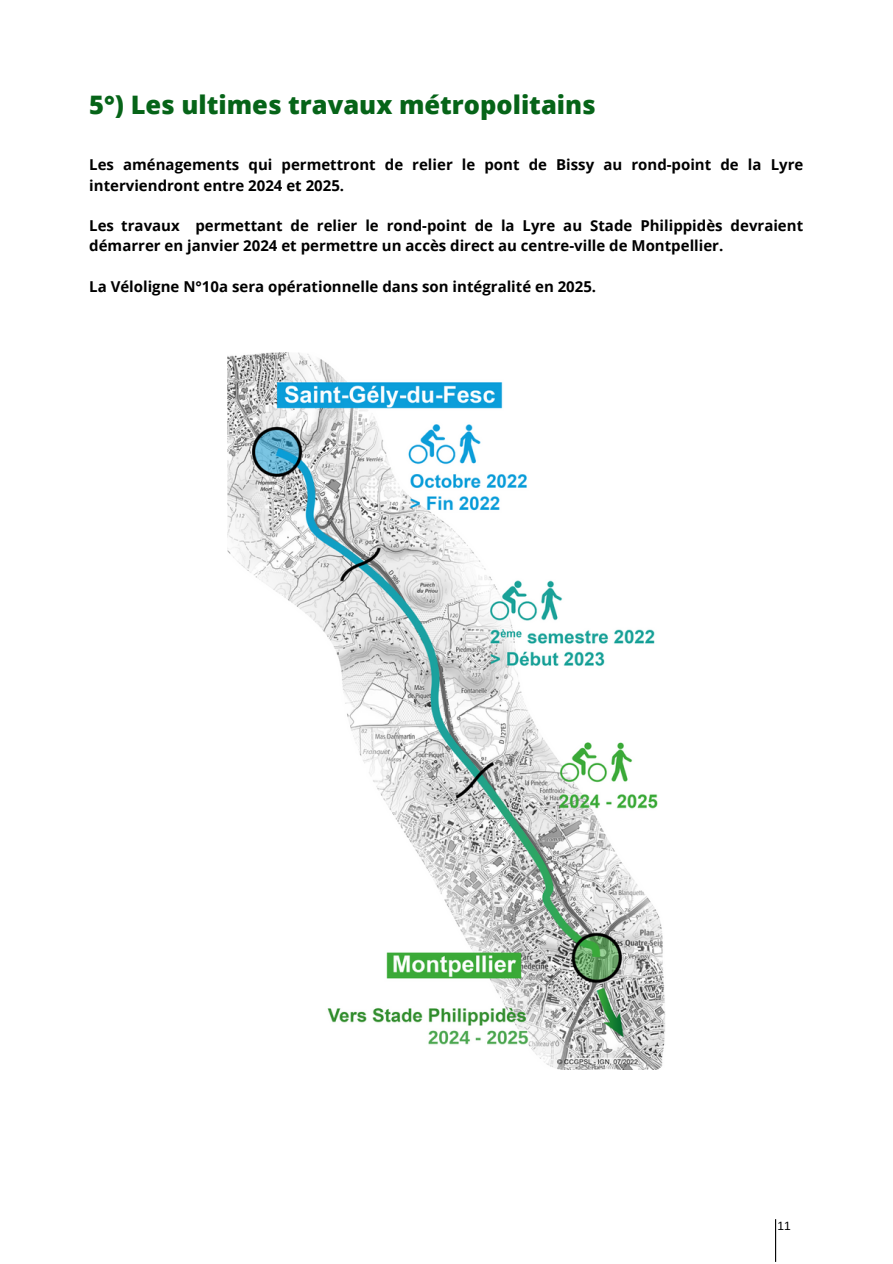
<style>
.page{position:relative;width:893px;height:1264px;background:#fff}
.page>*{position:absolute;margin:0;border:0;box-sizing:border-box;transform-origin:0 0}
.t1{font:800 25.5px "Open Sans";color:#066418}
.t2{font:700 15px/20.2px "Open Sans";color:#000}
.t3{font:12px "Arimo";color:#000}
</style>
<div class="page">
<hr style="left:775px;top:1219px;width:1px;height:42px;background:#000">
<img style="left:227px;top:352px;width:438px;height:717px">
<h1 class="t1" style="left:89px;top:86px;width:508px">5°) Les ultimes travaux métropolitains</h1>
<p class="t2" style="left:89px;top:154px;width:715px">Les aménagements qui permettront de relier le pont de Bissy au rond-point de la Lyre interviendront entre 2024 et 2025.</p>
<p class="t2" style="left:89px;top:215px;width:715px">Les travaux permettant de relier le rond-point de la Lyre au Stade Philippidès devraient démarrer en janvier 2024 et permettre un accès direct au centre-ville de Montpellier.</p>
<p class="t2" style="left:89px;top:276px;width:508px">La Véloligne N°10a sera opérationnelle dans son intégralité en 2025.</p>
<p class="t3" style="left:777px;top:1218px;width:15px">11</p>
</div>
